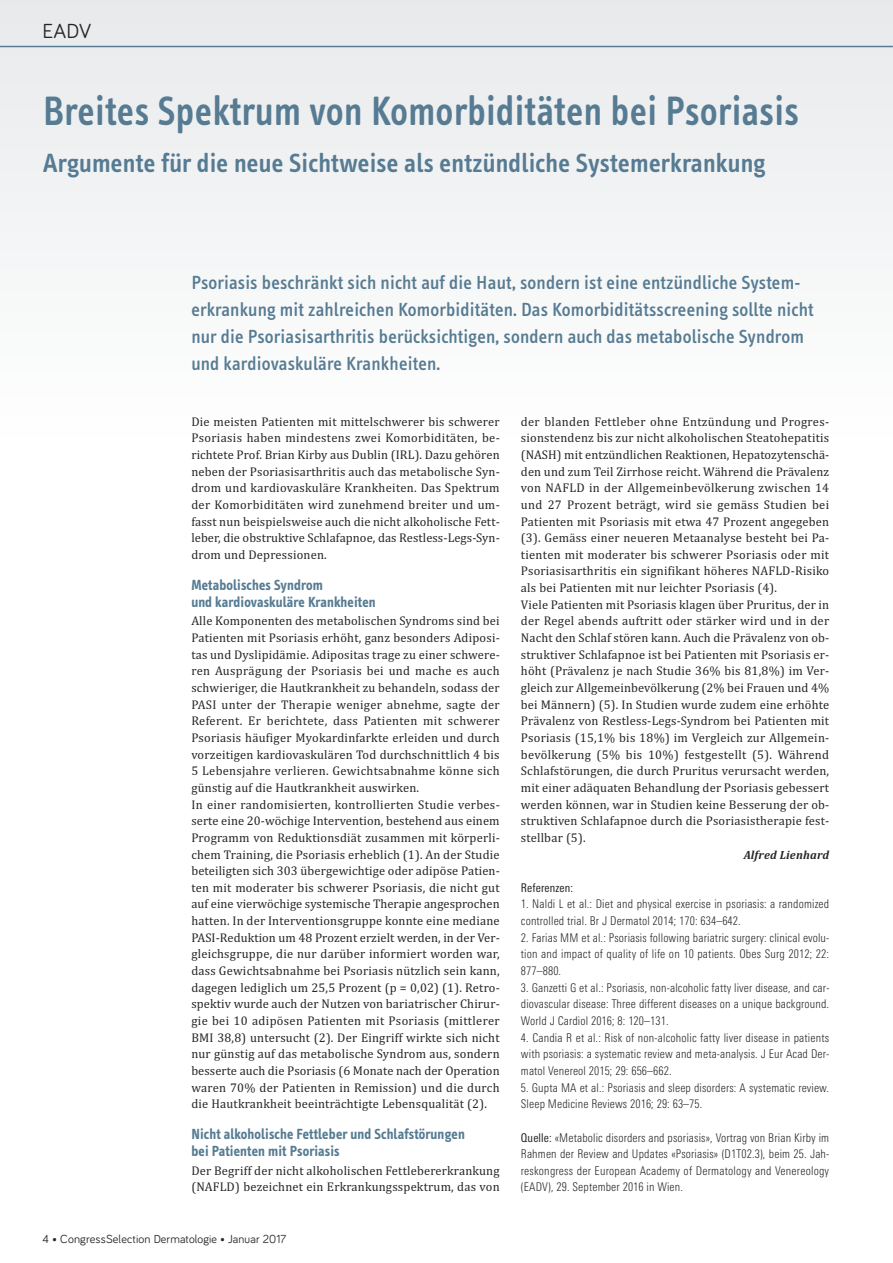
<style>
.page{position:relative;width:893px;height:1263px;background:#fff}
.page>*{position:absolute;margin:0;border:0;box-sizing:border-box;transform-origin:0 0}
.t1{font:600 42px "Info Text";letter-spacing:.015em;color:#567b92;scale:.9 1}
.t2{font:600 27px "Info Text";letter-spacing:.01em;color:#567b92}
.t3{font:21px "Bariol";color:#272627}
.t4{font:500 19.5px/27px "Info Text";letter-spacing:.01em;color:#567b92}
.t5{font:700 15px/16.6px "Info Text";letter-spacing:.01em;color:#567b92;scale:.95 1}
.t6{font:12.75px/16.6px "Cambria";letter-spacing:.015em;color:#272627}
.t7{font:300 condensed 12px/16.6px "Linotype Univers";letter-spacing:.015em;color:#272627;text-align:justify}
.t8{font:12px "Bariol";letter-spacing:.01em;color:#272627}
.t9{font:italic 700 12px "Cambria";letter-spacing:.015em;color:#272627}
.t10{font:condensed 12px "Linotype Univers";letter-spacing:.015em;color:#272627}
.s1{font-weight:400}
</style>
<div class="page">
<div style="left:0;top:0;width:893px;height:442px;background:#f3f4f5"></div>
<hr style="left:0;top:46px;width:893px;height:1px;background:#567b92">
<h3 class="t3" style="left:43px;top:24px;width:50px">EADV</h3>
<h1 class="t1" style="left:43px;top:95px;width:841px">Breites Spektrum von Komorbiditäten bei Psoriasis</h1>
<h2 class="t2" style="left:43px;top:152px;width:724px">Argumente für die neue Sichtweise als entzündliche Systemerkrankung</h2>
<p class="t4" style="left:191px;top:270px;width:624px">Psoriasis beschränkt sich nicht auf die Haut, sondern ist eine entzündliche System&shy;erkrankung mit zahlreichen Komorbiditäten. Das Komorbiditätsscreening sollte nicht nur die Psoriasisarthritis berücksichtigen, sondern auch das metabolische Syndrom und kardiovaskuläre Krankheiten.</p>
<p class="t6" style="left:191px;top:413px;width:310px;text-align:justify">Die meisten Patienten mit mittelschwerer bis schwerer Psoriasis haben mindestens zwei Komorbiditäten, be&shy;richtete Prof. Brian Kirby aus Dublin (IRL). Dazu gehören neben der Psoriasisarthritis auch das metabolische Syn&shy;drom und kardiovaskuläre Krankheiten. Das Spektrum der Komorbiditäten wird zunehmend breiter und um&shy;fasst nun beispielsweise auch die nicht alkoholische Fett&shy;leber, die obstruktive Schlafapnoe, das Restless-Legs-Syn&shy;drom und Depressionen.</p>
<p class="t5" style="left:191px;top:578px;width:196px">Metabolisches Syndrom<br>und kardiovaskuläre Krankheiten</p>
<p class="t6" style="left:191px;top:613px;width:310px">Alle Komponenten des metabolischen Syndroms sind bei Patienten mit Psoriasis erhöht, ganz besonders Adiposi&shy;tas und Dyslipidämie. Adipositas trage zu einer schwere&shy;ren Ausprägung der Psoriasis bei und mache es auch schwieriger, die Hautkrankheit zu behandeln, sodass der PASI unter der Therapie weniger abnehme, sagte der Referent. Er berichtete, dass Patienten mit schwerer Psoriasis häufiger Myokardinfarkte erleiden und durch vorzeitigen kardiovaskulären Tod durchschnittlich 4 bis 5 Lebensjahre verlieren. Gewichtsabnahme könne sich günstig auf die Hautkrankheit auswirken.<br>In einer randomisierten, kontrollierten Studie verbes&shy;serte eine 20-wöchige Intervention, bestehend aus einem Programm von Reduktionsdiät zusammen mit körperli&shy;chem Training, die Psoriasis erheblich (1). An der Studie beteiligten sich 303 übergewichtige oder adipöse Patien&shy;ten mit moderater bis schwerer Psoriasis, die nicht gut auf eine vierwöchige systemische Therapie angesprochen hatten. In der Interventionsgruppe konnte eine mediane PASI-Reduktion um 48 Prozent erzielt werden, in der Ver&shy;gleichsgruppe, die nur darüber informiert worden war, dass Gewichtsabnahme bei Psoriasis nützlich sein kann, dagegen lediglich um 25,5 Prozent (p = 0,02) (1). Retro&shy;spektiv wurde auch der Nutzen von bariatrischer Chirur&shy;gie bei 10 adipösen Patienten mit Psoriasis (mittlerer BMI 38,8) untersucht (2). Der Eingriff wirkte sich nicht nur günstig auf das metabolische Syndrom aus, sondern besserte auch die Psoriasis (6 Monate nach der Operation waren 70% der Patienten in Remission) und die durch die Hautkrankheit beeinträchtigte Lebensqualität (2).</p>
<p class="t5" style="left:191px;top:1127px;width:289px">Nicht alkoholische Fettleber und Schlafstörungen bei Patienten mit Psoriasis</p>
<p class="t6" style="left:191px;top:1162px;width:310px">Der Begriff der nicht alkoholischen Fettlebererkrankung (NAFLD) bezeichnet ein Erkrankungsspektrum, das von</p>
<p class="t8" style="left:43px;top:1234px;width:245px">4 • CongressSelection Dermatologie • Januar 2017</p>
<p class="t6" style="left:521px;top:413px;width:310px">der blanden Fettleber ohne Entzündung und Progres&shy;sionstendenz bis zur nicht alkoholischen Steatohepatitis (NASH) mit entzündlichen Reaktionen, Hepatozytenschä&shy;den und zum Teil Zirrhose reicht. Während die Prävalenz von NAFLD in der Allgemeinbevölkerung zwischen 14 und 27 Prozent beträgt, wird sie gemäss Studien bei Patienten mit Psoriasis mit etwa 47 Prozent angegeben (3). Gemäss einer neueren Metaanalyse besteht bei Pa&shy;tienten mit moderater bis schwerer Psoriasis oder mit Psoriasisarthritis ein signifikant höheres NAFLD-Risiko als bei Patienten mit nur leichter Psoriasis (4).<br>Viele Patienten mit Psoriasis klagen über Pruritus, der in der Regel abends auftritt oder stärker wird und in der Nacht den Schlaf stören kann. Auch die Prävalenz von ob&shy;struktiver Schlafapnoe ist bei Patienten mit Psoriasis er&shy;höht (Prävalenz je nach Studie 36% bis 81,8%) im Ver&shy;gleich zur Allgemeinbevölkerung (2% bei Frauen und 4% bei Männern) (5). In Studien wurde zudem eine erhöhte Prävalenz von Restless-Legs-Syndrom bei Patienten mit Psoriasis (15,1% bis 18%) im Vergleich zur Allgemein&shy;bevölkerung (5% bis 10%) festgestellt (5). Während Schlafstörungen, die durch Pruritus verursacht werden, mit einer adäquaten Behandlung der Psoriasis gebessert werden können, war in Studien keine Besserung der ob&shy;struktiven Schlafapnoe durch die Psoriasistherapie fest&shy;stellbar (5).</p>
<p class="t9" style="left:744px;top:847px;width:87px">Alfred Lienhard</p>
<p class="t10" style="left:521px;top:883px;width:54px">Referenzen:</p>
<p class="t7" style="left:521px;top:897px;width:310px">1. Naldi L et al.: Diet and physical exercise in psoriasis: a randomized controlled trial. Br J Dermatol 2014; 170: 634–642.</p>
<p class="t7" style="left:521px;top:930px;width:310px">2. Farias MM et al.: Psoriasis following bariatric surgery: clinical evolu&shy;tion and impact of quality of life on 10 patients. Obes Surg 2012; 22:<br>877–880.</p>
<p class="t7" style="left:521px;top:980px;width:310px">3. Ganzetti G et al.: Psoriasis, non-alcoholic fatty liver disease, and car&shy;diovascular disease: Three different diseases on a unique background.<br>World J Cardiol 2016; 8: 120–131.</p>
<p class="t7" style="left:521px;top:1030px;width:310px">4. Candia R et al.: Risk of non-alcoholic fatty liver disease in patients with psoriasis: a systematic review and meta-analysis. J Eur Acad Der&shy;matol Venereol 2015; 29: 656–662.</p>
<p class="t7" style="left:521px;top:1080px;width:310px">5. Gupta MA et al.: Psoriasis and sleep disorders: A systematic review.<br>Sleep Medicine Reviews 2016; 29: 63–75.</p>
<p class="t7" style="left:521px;top:1130px;width:310px"><span class="s1">Quelle:</span> «Metabolic disorders and psoriasis», Vortrag von Brian Kirby im Rahmen der Review and Updates «Psoriasis» (D1T02.3), beim 25. Jah&shy;reskongress der European Academy of Dermatology and Venereology (EADV), 29. September 2016 in Wien.</p>
</div>
